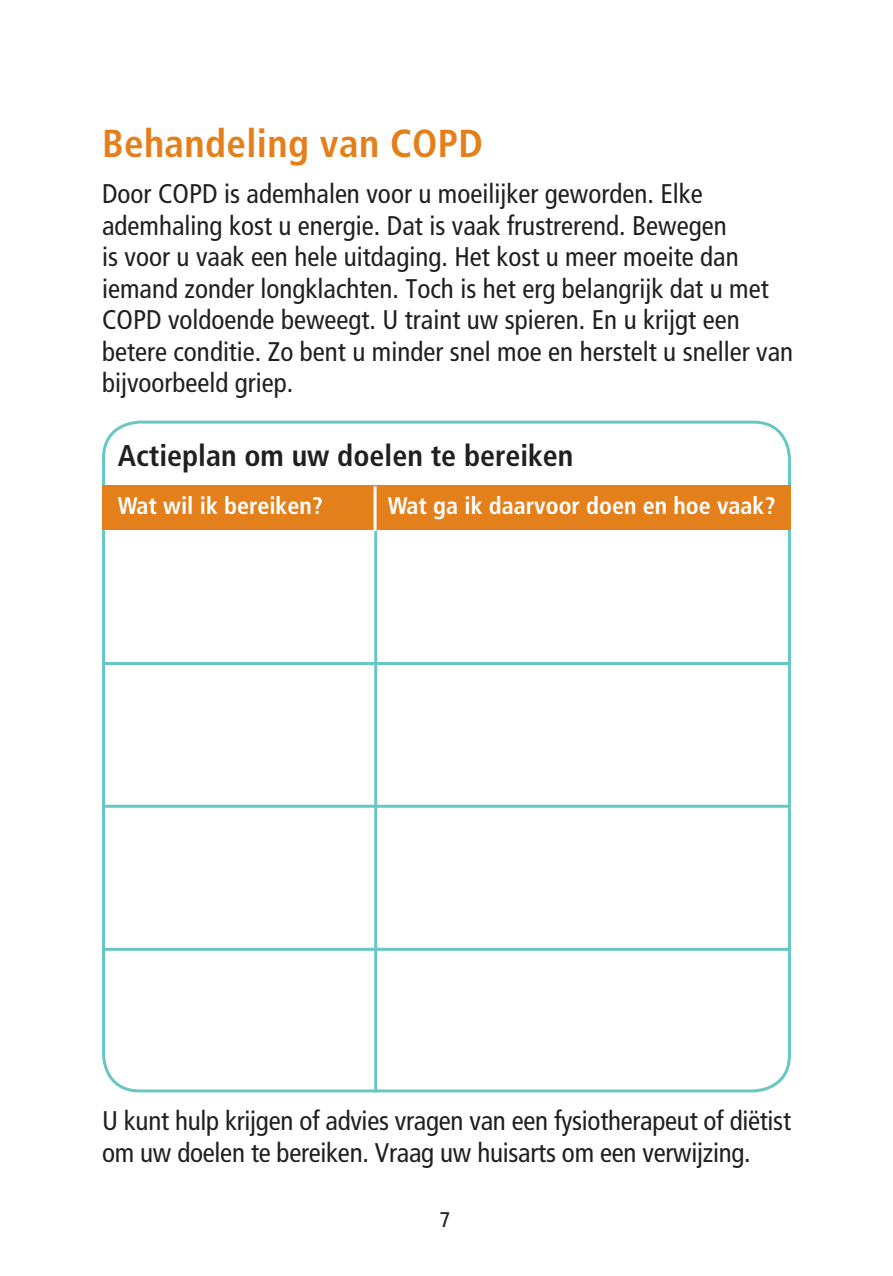
<style>
.page{position:relative;width:893px;height:1276px;background:#fff}
.page>*{position:absolute;margin:0;border:0;box-sizing:border-box;transform-origin:0 0}
.t1{font:700 condensed 39px "Frutiger";letter-spacing:.01em;color:#e4801b}
.t2{font:700 condensed 30px "Frutiger";color:#231f20}
.t3{font:condensed 27px/31.5px "Frutiger";color:#231f20}
.t4{font:700 condensed 24px "Frutiger";color:#fff}
.t5{font:21px "The Sans";color:#231f20}
</style>
<div class="page">
<div style="left:102px;top:420px;width:689px;height:672px;border:3px solid #66c7c5;border-radius:36px"></div>
<hr style="left:374px;top:485px;width:3px;height:607px;background:#66c7c5">
<hr style="left:102px;top:662px;width:689px;height:3px;background:#66c7c5">
<hr style="left:102px;top:804px;width:689px;height:3px;background:#66c7c5">
<hr style="left:102px;top:948px;width:689px;height:3px;background:#66c7c5">
<div style="left:102px;top:485px;width:689px;height:45px;background:#e4801b"></div>
<hr style="left:374px;top:486px;width:3px;height:45px;background:#fff">
<h1 class="t1" style="left:102px;top:120px;width:383px">Behandeling van COPD</h1>
<p class="t3" style="left:102px;top:178px;width:693px">Door COPD is ademhalen voor u moeilijker geworden. Elke ademhaling kost u energie. Dat is vaak frustrerend. Bewegen<br>is voor u vaak een hele uitdaging. Het kost u meer moeite dan iemand zonder longklachten. Toch is het erg belangrijk dat u met COPD voldoende beweegt. U traint uw spieren. En u krijgt een betere conditie. Zo bent u minder snel moe en herstelt u sneller van bijvoorbeeld griep.</p>
<p class="t2" style="left:118px;top:437px;width:457px">Actieplan om uw doelen te bereiken</p>
<p class="t4" style="left:118px;top:491px;width:207px">Wat wil ik bereiken?</p>
<p class="t4" style="left:388px;top:491px;width:389px">Wat ga ik daarvoor doen en hoe vaak?</p>
<p class="t3" style="left:102px;top:1105px;width:690px">U kunt hulp krijgen of advies vragen van een fysiotherapeut of diëtist om uw doelen te bereiken. Vraag uw huisarts om een verwijzing.</p>
<p class="t5" style="left:440px;top:1198px;width:11px">7</p>
</div>
